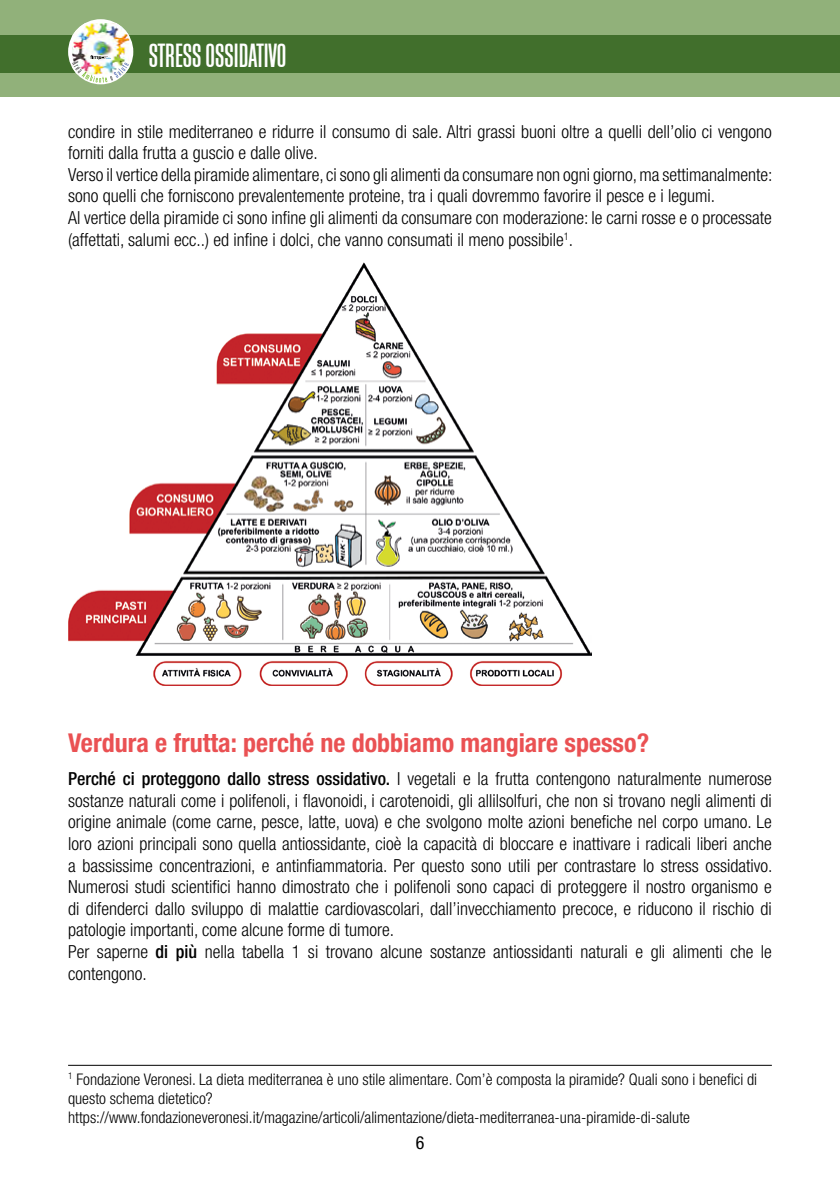
<style>
.page{position:relative;width:840px;height:1191px;background:#fff}
.page>*{position:absolute;margin:0;border:0;box-sizing:border-box;transform-origin:0 0}
.t1{font:34.8px "Block Gothic RR Medium Extra Cond";color:#fff}
.t2{font:700 condensed 26px "Helvetica Neue LT Std";color:#ea5153}
.t3{font:300 condensed 18px/21.6px "Helvetica Neue LT Std";color:#000}
.t4{font:condensed 18px "Helvetica Neue LT Std";color:#000}
.t5{font:300 condensed 16px/19.2px "Helvetica Neue LT Std";color:#000}
.s1{font-weight:500}
</style>
<div class="page">
<hr style="left:839px;top:0;width:1px;height:97px;background:#91b17a">
<div style="left:0;top:0;width:839px;height:97px;background:#91b17a"></div>
<div style="left:0;top:35px;width:839px;height:38px;background:#416f2c"></div>
<div style="left:68px;top:19px;width:65px;height:65px;background:#fff;border-radius:50%"></div>
<img style="left:72px;top:23px;width:57px;height:32px">
<svg style="left:72px;top:55px;width:57px;height:28px"></svg>
<hr style="left:68px;top:1065px;width:703px;height:1px;background:#000">
<img style="left:68px;top:262px;width:523px;height:423px">
<h1 class="t1" style="left:149px;top:37px;width:139px">STRESS OSSIDATIVO</h1>
<p class="t3" style="left:68px;top:120px;width:705px">condire in stile mediterraneo e ridurre il consumo di sale. Altri grassi buoni oltre a quelli dell’olio ci vengono forniti dalla frutta a guscio e dalle olive.<br>Verso il vertice della piramide alimentare, ci sono gli alimenti da consumare non ogni giorno, ma settimanalmente: sono quelli che forniscono prevalentemente proteine, tra i quali dovremmo favorire il pesce e i legumi.<br>Al vertice della piramide ci sono infine gli alimenti da consumare con moderazione: le carni rosse e o processate (affettati, salumi ecc..) ed infine i dolci, che vanno consumati il meno possibile<sup>1</sup>.</p>
<h2 class="t2" style="left:68px;top:727px;width:582px">Verdura e frutta: perché ne dobbiamo mangiare spesso?</h2>
<p class="t3" style="left:68px;top:768px;width:705px"><span class="s1">Perché ci proteggono dallo stress ossidativo.</span> I vegetali e la frutta contengono naturalmente numerose sostanze naturali come i polifenoli, i flavonoidi, i carotenoidi, gli allilsolfuri, che non si trovano negli alimenti di origine animale (come carne, pesce, latte, uova) e che svolgono molte azioni benefiche nel corpo umano. Le loro azioni principali sono quella antiossidante, cioè la capacità di bloccare e inattivare i radicali liberi anche a bassissime concentrazioni, e antinfiammatoria. Per questo sono utili per contrastare lo stress ossidativo.<br>Numerosi studi scientifici hanno dimostrato che i polifenoli sono capaci di proteggere il nostro organismo e di difenderci dallo sviluppo di malattie cardiovascolari, dall’invecchiamento precoce, e riducono il rischio di patologie importanti, come alcune forme di tumore.<br>Per saperne <span class="s1">di più</span> nella tabella 1 si trovano alcune sostanze antiossidanti naturali e gli alimenti che le contengono.</p>
<p class="t5" style="left:68px;top:1069px;width:690px"><sup>1</sup> Fondazione Veronesi. La dieta mediterranea è uno stile alimentare. Com’è composta la piramide? Quali sono i benefici di questo schema dietetico? https://www.fondazioneveronesi.it/magazine/articoli/alimentazione/dieta-mediterranea-una-piramide-di-salute</p>
<p class="t4" style="left:415px;top:1132px;width:10px">6</p>
</div>
